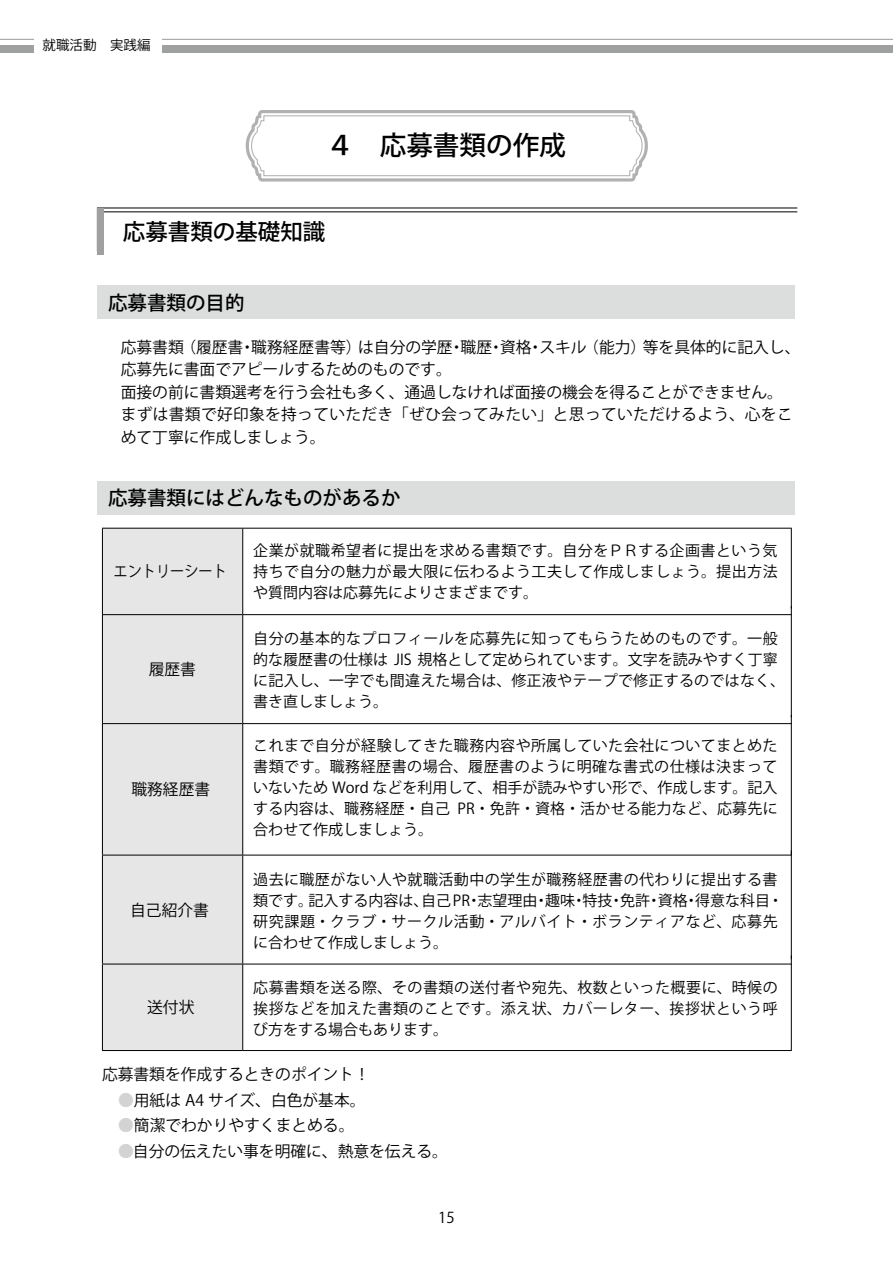
<style>
.page{position:relative;width:893px;height:1263px;background:#fff}
.page>*{position:absolute;margin:0;border:0;box-sizing:border-box;transform-origin:0 0}
.t1{font:500 26.55px "Koz Go Pro";color:#000}
.t2{font:500 22.5px "Koz Go Pro";color:#000}
.t3{font:500 19.5px "Koz Go Pro";color:#000}
.t4{font:15.9px "Koz Go Pro";color:#000}
.t5{font:15.75px/22.5px "Koz Go Pro";color:#000}
.t6{font:15.75px "Koz Go Pro";color:#000;scale:.9 1}
.t7{font:15px/21px "Koz Go Pro";letter-spacing:.015em;color:#000;text-align:justify}
.t8{font:13.5px "Koz Go Pro";color:#000}
.s1{color:#d3d3d4}
</style>
<div class="page">
<div style="left:97px;top:286px;width:698px;height:33px;background:#dcdddd"></div>
<div style="left:97px;top:481px;width:698px;height:33px;background:#dcdddd"></div>
<div style="left:103px;top:529px;width:139px;height:521px;background:#e6e6e6"></div>
<svg style="left:243px;top:529px;width:548px;height:521px"></svg>
<hr style="left:102px;top:528px;width:141px;height:1px;background:#000">
<hr style="left:102px;top:528px;width:1px;height:86px;background:#000">
<hr style="left:243px;top:528px;width:549px;height:1px;background:#000">
<hr style="left:242px;top:528px;width:1px;height:86px;background:#000">
<hr style="left:791px;top:528px;width:1px;height:80px;background:#000">
<hr style="left:102px;top:614px;width:141px;height:1px;background:#000">
<hr style="left:102px;top:615px;width:1px;height:108px;background:#000">
<hr style="left:243px;top:614px;width:549px;height:1px;background:#000">
<hr style="left:242px;top:615px;width:1px;height:108px;background:#000">
<hr style="left:791px;top:606px;width:1px;height:111px;background:#000">
<hr style="left:102px;top:723px;width:141px;height:1px;background:#000">
<hr style="left:102px;top:724px;width:1px;height:131px;background:#000">
<hr style="left:243px;top:723px;width:549px;height:1px;background:#000">
<hr style="left:242px;top:724px;width:1px;height:131px;background:#000">
<hr style="left:791px;top:715px;width:1px;height:140px;background:#000">
<hr style="left:102px;top:855px;width:141px;height:1px;background:#000">
<hr style="left:102px;top:855px;width:1px;height:109px;background:#000">
<hr style="left:243px;top:855px;width:549px;height:1px;background:#000">
<hr style="left:242px;top:855px;width:1px;height:109px;background:#000">
<hr style="left:791px;top:850px;width:1px;height:109px;background:#000">
<hr style="left:102px;top:964px;width:141px;height:1px;background:#000">
<hr style="left:102px;top:964px;width:1px;height:86px;background:#000">
<hr style="left:243px;top:964px;width:549px;height:1px;background:#000">
<hr style="left:242px;top:964px;width:1px;height:86px;background:#000">
<hr style="left:791px;top:955px;width:1px;height:95px;background:#000">
<hr style="left:102px;top:1050px;width:141px;height:1px;background:#000">
<hr style="left:243px;top:1050px;width:549px;height:1px;background:#000">
<svg style="left:104px;top:208px;width:694px;height:5px"></svg>
<hr style="left:97px;top:212px;width:700px;height:1px;background:#000">
<div style="left:97px;top:208px;width:7px;height:46px;background:#9fa0a0"></div>
<svg style="left:245px;top:110px;width:403px;height:72px"></svg>
<div style="left:0;top:45px;width:893px;height:8px;background:#9fa0a0"></div>
<hr style="left:0;top:39px;width:893px;height:1px;background:#9fa0a0">
<div style="left:34px;top:30px;width:128px;height:30px;background:#fff"></div>
<p class="t8" style="left:43px;top:36px;width:109px">就職活動　実践編</p>
<h1 class="t1" style="left:327px;top:128px;width:241px">４ 応募書類の作成</h1>
<h2 class="t2" style="left:123px;top:218px;width:204px">応募書類の基礎知識</h2>
<h3 class="t3" style="left:108px;top:291px;width:138px">応募書類の目的</h3>
<p class="t4" style="left:102px;top:331px;width:33px">　　</p>
<p class="t5" style="left:121px;top:336px;width:681px">応募書類（履歴書・職務経歴書等）は自分の学歴・職歴・資格・スキル（能力）等を具体的に記入し、応募先に書面でアピールするためのものです。<br>面接の前に書類選考を行う会社も多く、通過しなければ面接の機会を得ることができません。まずは書類で好印象を持っていただき「ぜひ会ってみたい」と思っていただけるよう、心をこめて丁寧に作成しましょう。</p>
<h3 class="t3" style="left:108px;top:486px;width:294px">応募書類にはどんなものがあるか</h3>
<p class="t6" style="left:114px;top:561px;width:128px">エントリーシート</p>
<p class="t5" style="left:149px;top:659px;width:49px">履歴書</p>
<p class="t5" style="left:131px;top:779px;width:80px">職務経歴書</p>
<p class="t5" style="left:130px;top:899px;width:80px">自己紹介書</p>
<p class="t5" style="left:147px;top:997px;width:49px">送付状</p>
<p class="t7" style="left:253px;top:540px;width:526px">企業が就職希望者に提出を求める書類です。自分をＰＲする企画書という気持ちで自分の魅力が最大限に伝わるよう工夫して作成しましょう。提出方法や質問内容は応募先によりさまざまです。</p>
<p class="t7" style="left:253px;top:628px;width:533px;text-align:left">自分の基本的なプロフィールを応募先に知ってもらうためのものです。一般的な履歴書の仕様は JIS 規格として定められています。文字を読みやすく丁寧に記入し、一字でも間違えた場合は、修正液やテープで修正するのではなく、書き直しましょう。</p>
<p class="t7" style="left:253px;top:735px;width:526px">これまで自分が経験してきた職務内容や所属していた会社についてまとめた書類です。職務経歴書の場合、履歴書のように明確な書式の仕様は決まっていないため Word などを利用して、相手が読みやすい形で、作成します。記入する内容は、職務経歴・自己 PR・免許・資格・活かせる能力など、応募先に合わせて作成しましょう。</p>
<p class="t7" style="left:253px;top:869px;width:532px;text-align:left">過去に職歴がない人や就職活動中の学生が職務経歴書の代わりに提出する書類です。記入する内容は、自己PR・志望理由・趣味・特技・免許・資格・得意な科目・研究課題・クラブ・サークル活動・アルバイト・ボランティアなど、応募先に合わせて作成しましょう。</p>
<p class="t7" style="left:253px;top:977px;width:526px">応募書類を送る際、その書類の送付者や宛先、枚数といった概要に、時候の挨拶などを加えた書類のことです。添え状、カバーレター、挨拶状という呼び方をする場合もあります。</p>
<p class="t5" style="left:102px;top:1064px;width:269px">応募書類を作成するときのポイント！</p>
<p class="t5" style="left:118px;top:1089px;width:249px"><span class="s1">●</span>用紙は A4 サイズ、白色が基本。</p>
<p class="t5" style="left:118px;top:1115px;width:238px"><span class="s1">●</span>簡潔でわかりやすくまとめる。</p>
<p class="t5" style="left:118px;top:1140px;width:331px"><span class="s1">●</span>自分の伝えたい事を明確に、熱意を伝える。</p>
<p class="t7" style="left:438px;top:1207px;width:18px">15</p>
</div>
